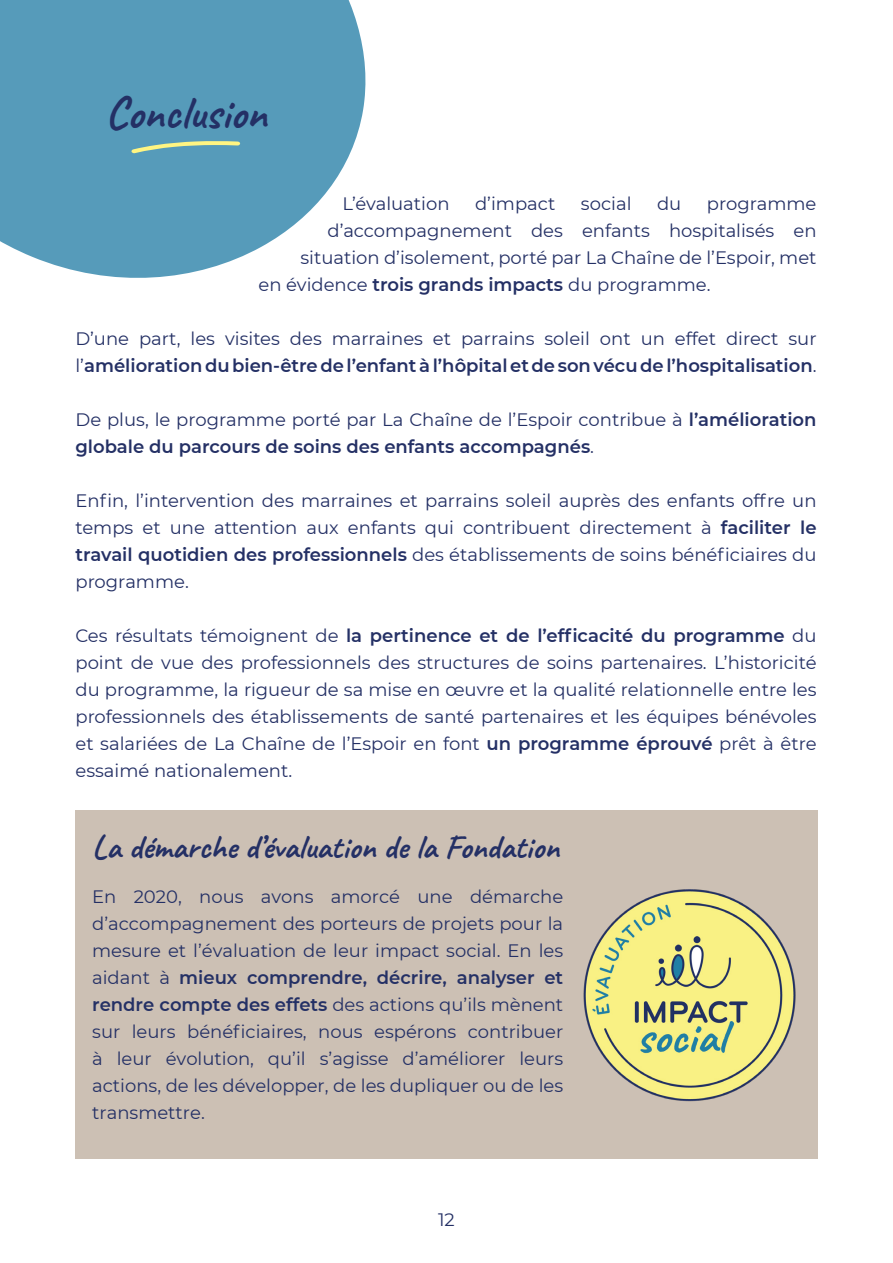
<style>
.page{position:relative;width:893px;height:1263px;background:#fff}
.page>*{position:absolute;margin:0;border:0;box-sizing:border-box;transform-origin:0 0}
.t1{font:700 45px "Caveat";color:#243065}
.t2{font:700 33px "Caveat";color:#243065}
.Regular{font:18px/27px "Montserrat";color:#243065;text-align:justify}
.Regular-2{font:600 18px/27px "Montserrat";color:#243065}
.s1{font-weight:600}
.s2{font-weight:400}
</style>
<div class="page">
<svg style="left:0;top:0;width:366px;height:278px;background:#69a6c2"></svg>
<svg style="left:131px;top:141px;width:109px;height:12px"></svg>
<div style="left:75px;top:810px;width:742px;height:348px;background:#ccc0b4"></div>
<img style="left:583px;top:889px;width:213px;height:213px">
<p class="t1" style="left:105px;top:84px;width:164px">Conclusion</p>
<p class="Regular" style="left:342px;top:189px;width:109px">L’évaluation</p>
<p class="Regular" style="left:475px;top:189px;width:82px">d’impact</p>
<p class="Regular" style="left:581px;top:189px;width:52px">social</p>
<p class="Regular" style="left:657px;top:189px;width:26px">du</p>
<p class="Regular" style="left:707px;top:189px;width:111px">programme</p>
<p class="Regular" style="left:327px;top:216px;width:491px">d’accompagnement des enfants hospitalisés en</p>
<p class="Regular" style="left:300px;top:243px;width:517px">situation d’isolement, porté par La Chaîne de l’Espoir, met</p>
<p class="Regular" style="left:258px;top:270px;width:454px">en évidence <span class="s1">trois grands impacts</span> du programme.</p>
<p class="Regular-2" style="left:75px;top:324px;width:743px"><span class="s2">D’une part, les visites des marraines et parrains soleil ont un effet direct sur l’</span>amélioration du bien-être de l’enfant à l’hôpital et de son vécu de l’hospitalisation<span class="s2">.</span></p>
<p class="Regular-2" style="left:75px;top:405px;width:743px"><span class="s2">De plus, le programme porté par La Chaîne de l’Espoir contribue à</span> l’amélioration globale du parcours de soins des enfants accompagnés<span class="s2">.</span></p>
<p class="Regular" style="left:75px;top:486px;width:743px">Enfin, l’intervention des marraines et parrains soleil auprès des enfants offre un temps et une attention aux enfants qui contribuent directement à <span class="s1">faciliter le travail quotidien des professionnels</span> des établissements de soins bénéficiaires du programme.</p>
<p class="Regular" style="left:75px;top:621px;width:743px">Ces résultats témoignent de <span class="s1">la pertinence et de l’efficacité du programme</span> du point de vue des professionnels des structures de soins partenaires. L’historicité du programme, la rigueur de sa mise en œuvre et la qualité relationnelle entre les professionnels des établissements de santé partenaires et les équipes bénévoles et salariées de La Chaîne de l’Espoir en font <span class="s1">un programme éprouvé</span> prêt à être essaimé nationalement.</p>
<p class="t2" style="left:92px;top:826px;width:468px">La démarche d’évaluation de la Fondation</p>
<p class="Regular" style="left:92px;top:882px;width:473px">En 2020, nous avons amorcé une démarche d’accompagnement des porteurs de projets pour la mesure et l’évaluation de leur impact social. En les aidant à <span class="s1">mieux comprendre, décrire, analyser et rendre compte des effets</span> des actions qu’ils mènent sur leurs bénéficiaires, nous espérons contribuer à leur évolution, qu’il s’agisse d’améliorer leurs actions, de les développer, de les dupliquer ou de les transmettre.</p>
<p class="Regular" style="left:438px;top:1206px;width:18px">12</p>
</div>
